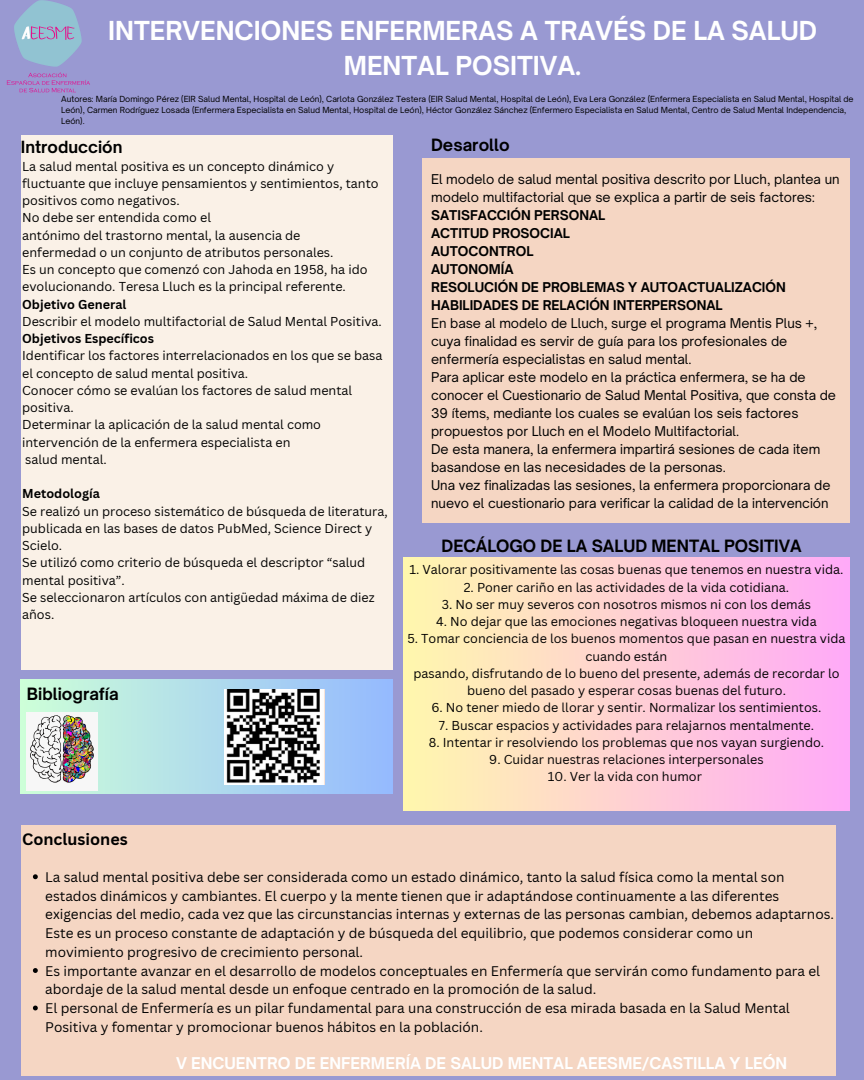
<style>
.page{position:relative;width:864px;height:1080px;background:#9999d2}
.page>*{position:absolute;margin:0;border:0;box-sizing:border-box;transform-origin:0 0}
.t1{font:700 25.05px/34.9px "Open Sauce One";color:#fff;text-align:center}
.t2{font:700 16.25px "Open Sauce One";color:#000}
.t3{font:700 16.1px "Canva Sans";color:#000}
.t4{font:700 16.1px "Open Sauce One";color:#000}
.t5{font:700 15.55px "Open Sauce One";color:#fff}
.t6{font:13.6px/18.8px "Canva Sans";color:#000}
.t7{font:12.9px/18px "Open Sauce One";color:#000}
.t8{font:700 12.9px/18px "Open Sauce One";color:#000}
.t9{font:12.6px/17.2px "Canva Sans";color:#000}
.t10{font:8.05px/11.2px "Open Sauce One";color:#000}
.s1{font-weight:700}
</style>
<div class="page">
<div style="left:21px;top:136px;width:372px;height:534px;background:#faf1e7"></div>
<div style="left:404px;top:558px;width:445px;height:253px;background:linear-gradient(to right,#fff7ad,#ffaaf8)"></div>
<div style="left:21px;top:825px;width:815px;height:251px;background:#f5d6c3"></div>
<svg style="left:33px;top:874px;width:5px;height:5px"></svg>
<svg style="left:33px;top:968px;width:5px;height:5px"></svg>
<svg style="left:33px;top:1006px;width:5px;height:4px"></svg>
<div style="left:422px;top:158px;width:427px;height:365px;background:#f5d6c3"></div>
<img style="left:6px;top:0;width:84px;height:93px">
<div style="left:21px;top:679px;width:372px;height:115px;background:linear-gradient(to right,#ceffd8,#94baff)"></div>
<img style="left:224px;top:689px;width:101px;height:95px">
<img style="left:27px;top:713px;width:70px;height:78px">
<h2 class="t1" style="left:108px;top:13px;width:710px">INTERVENCIONES ENFERMERAS A TRAVÉS DE LA SALUD<br>MENTAL POSITIVA.</h2>
<p class="t10" style="left:61px;top:93px;width:794px">Autores: María Domingo Pérez (EIR Salud Mental, Hospital de León), Carlota González Testera (EIR Salud Mental, Hospital de León), Eva Lera González (Enfermera Especialista en Salud Mental, Hospital de<br>León), Carmen Rodríguez Losada (Enfermera Especialista en Salud Mental, Hospital de León), Héctor González Sánchez (Enfermero Especialista en Salud Mental, Centro de Salud Mental Independencia,<br>León).</p>
<h4 class="t4" style="left:21px;top:137px;width:103px">Introducción</h4>
<p class="t9" style="left:22px;top:157px;width:362px">La salud mental positiva es un concepto dinámico y fluctuante que incluye pensamientos y sentimientos, tanto positivos como negativos.<br>No debe ser entendida como el<br>antónimo del trastorno mental, la ausencia de<br>enfermedad o un conjunto de atributos personales.<br>Es un concepto que comenzó con Jahoda en 1958, ha ido evolucionando. Teresa Lluch es la principal referente.<br><span class="s1">Objetivo General<br></span>Describir el modelo multifactorial de Salud Mental Positiva.<br><span class="s1">Objetivos Específicos<br></span>Identificar los factores interrelacionados en los que se basa el concepto de salud mental positiva.<br>Conocer cómo se evalúan los factores de salud mental positiva.<br>Determinar la aplicación de la salud mental como intervención de la enfermera especialista en<br>salud mental.</p>
<h1 class="t9" style="left:22px;top:485px;width:367px"><span class="s1">Metodología<br></span>Se realizó un proceso sistemático de búsqueda de literatura, publicada en las bases de datos PubMed, Science Direct y Scielo.<br>Se utilizó como criterio de búsqueda el descriptor “salud mental positiva”.<br>Se seleccionaron artículos con antigüedad máxima de diez años.</h1>
<h2 class="t2" style="left:27px;top:683px;width:93px">Bibliografía</h2>
<p class="t2" style="left:431px;top:135px;width:80px">Desarollo</p>
<p class="t7" style="left:431px;top:170px;width:410px">El modelo de salud mental positiva descrito por Lluch, plantea un modelo multifactorial que se explica a partir de seis factores:</p>
<p class="t8" style="left:431px;top:206px;width:356px">SATISFACCIÓN PERSONAL<br>ACTITUD PROSOCIAL<br>AUTOCONTROL<br>AUTONOMÍA<br>RESOLUCIÓN DE PROBLEMAS Y AUTOACTUALIZACIÓN<br>HABILIDADES DE RELACIÓN INTERPERSONAL</p>
<p class="t7" style="left:431px;top:314px;width:406px">En base al modelo de Lluch, surge el programa Mentis Plus +, cuya finalidad es servir de guía para los profesionales de enfermería especialistas en salud mental.<br>Para aplicar este modelo en la práctica enfermera, se ha de conocer el Cuestionario de Salud Mental Positiva, que consta de 39 ítems, mediante los cuales se evalúan los seis factores propuestos por Lluch en el Modelo Multifactorial.<br>De esta manera, la enfermera impartirá sesiones de cada item basandose en las necesidades de la personas.<br>Una vez finalizadas las sesiones, la enfermera proporcionara de nuevo el cuestionario para verificar la calidad de la intervención</p>
<h3 class="t2" style="left:442px;top:536px;width:362px">DECÁLOGO DE LA SALUD MENTAL POSITIVA</h3>
<p class="t9" style="left:409px;top:561px;width:436px">1. Valorar positivamente las cosas buenas que tenemos en nuestra vida.</p>
<p class="t9" style="left:464px;top:578px;width:327px">2. Poner cariño en las actividades de la vida cotidiana.</p>
<p class="t9" style="left:442px;top:595px;width:371px">3. No ser muy severos con nosotros mismos ni con los demás</p>
<p class="t9" style="left:436px;top:613px;width:382px">4. No dejar que las emociones negativas bloqueen nuestra vida</p>
<p class="t9" style="left:407px;top:630px;width:440px;text-align:center">5. Tomar conciencia de los buenos momentos que pasan en nuestra vida cuando están<br>pasando, disfrutando de lo bueno del presente, además de recordar lo bueno del pasado y esperar cosas buenas del futuro.</p>
<p class="t9" style="left:432px;top:699px;width:391px">6. No tener miedo de llorar y sentir. Normalizar los sentimientos.</p>
<p class="t9" style="left:439px;top:716px;width:377px">7. Buscar espacios y actividades para relajarnos mentalmente.</p>
<p class="t9" style="left:429px;top:733px;width:397px">8. Intentar ir resolviendo los problemas que nos vayan surgiendo.</p>
<p class="t9" style="left:489px;top:751px;width:276px">9. Cuidar nuestras relaciones interpersonales</p>
<p class="t9" style="left:548px;top:768px;width:156px">10. Ver la vida con humor</p>
<h4 class="t3" style="left:22px;top:828px;width:107px">Conclusiones</h4>
<h4 class="t6" style="left:45px;top:867px;width:790px">La salud mental positiva debe ser considerada como un estado dinámico, tanto la salud física como la mental son estados dinámicos y cambiantes. El cuerpo y la mente tienen que ir adaptándose continuamente a las diferentes exigencias del medio, cada vez que las circunstancias internas y externas de las personas cambian, debemos adaptarnos.<br>Este es un proceso constante de adaptación y de búsqueda del equilibrio, que podemos considerar como un movimiento progresivo de crecimiento personal.</h4>
<h3 class="t6" style="left:45px;top:961px;width:776px">Es importante avanzar en el desarrollo de modelos conceptuales en Enfermería que servirán como fundamento para el abordaje de la salud mental desde un enfoque centrado en la promoción de la salud.</h3>
<p class="t6" style="left:45px;top:998px;width:746px">El personal de Enfermería es un pilar fundamental para una construcción de esa mirada basada en la Salud Mental<br>Positiva y fomentar y promocionar buenos hábitos en la población.</p>
<p class="t5" style="left:176px;top:1053px;width:613px">V ENCUENTRO DE ENFERMERÍA DE SALUD MENTAL AEESME/CASTILLA Y LEÓN</p>
</div>
